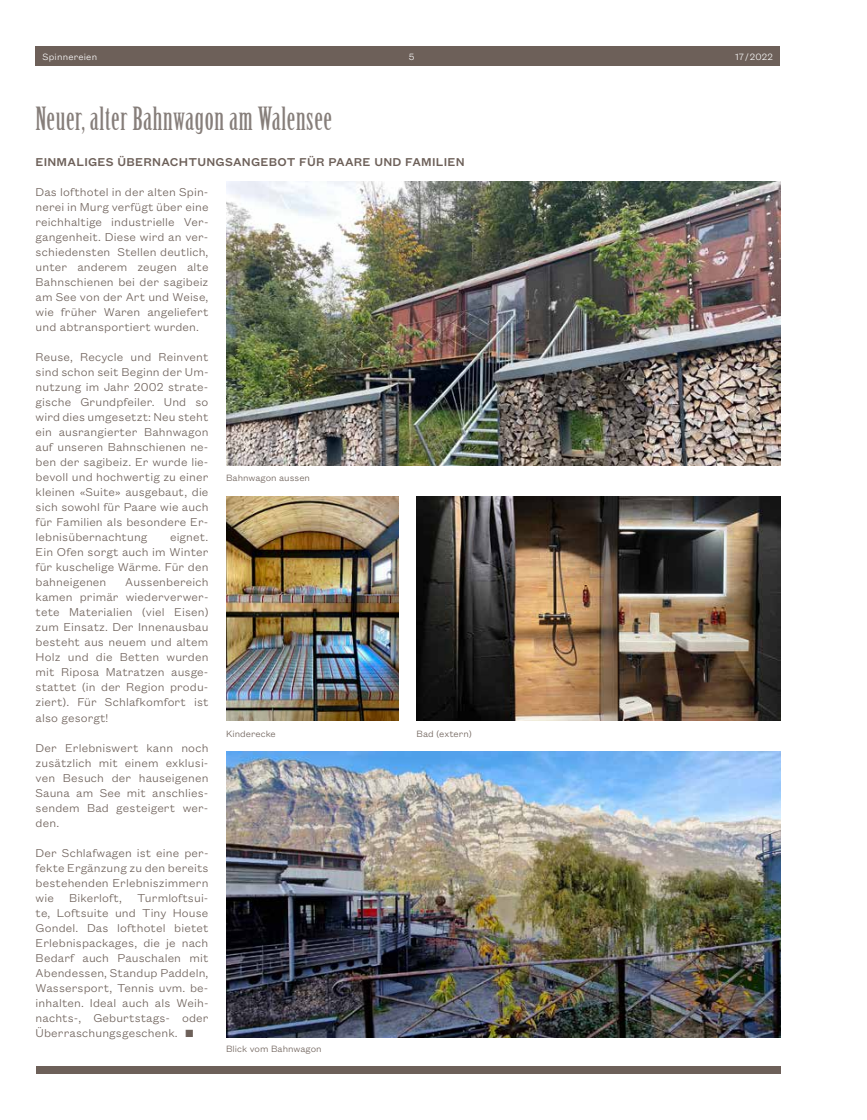
<style>
.page{position:relative;width:867px;height:1120px;background:#fff}
.page>*{position:absolute;margin:0;border:0;box-sizing:border-box;transform-origin:0 0}
.t1{font:31.25px "Birch Std";letter-spacing:.02em;color:#867e7a}
.t2{font:300 12.5px/15px "Founders Grotesk Text";letter-spacing:.01em;color:#6d6059;text-align:justify}
.t3{font:500 12.5px "Founders Grotesk Text";letter-spacing:.02em;color:#6d6059}
.t4{font:300 10px "Founders Grotesk Text";color:#6d6059}
.t5{font:300 10px "Founders Grotesk Text";letter-spacing:.02em;color:#fff}
</style>
<div class="page">
<div style="left:36px;top:1066px;width:744px;height:7px;background:#6d6059"></div>
<div style="left:35px;top:46px;width:745px;height:20px;background:#6d6059"></div>
<img style="left:226px;top:181px;width:554px;height:284px">
<img style="left:226px;top:496px;width:173px;height:224px">
<img style="left:416px;top:496px;width:364px;height:224px">
<img style="left:226px;top:751px;width:554px;height:286px">
<p class="t5" style="left:43px;top:50px;width:56px">Spinnereien</p>
<p class="t5" style="left:409px;top:50px;width:7px">5</p>
<p class="t5" style="left:735px;top:50px;width:39px">17 / 2022</p>
<h1 class="t1" style="left:35px;top:101px;width:298px">Neuer, alter Bahnwagon am Walensee</h1>
<p class="t3" style="left:35px;top:154px;width:431px">EINMALIGES ÜBERNACHTUNGSANGEBOT FÜR PAARE UND FAMILIEN</p>
<p class="t2" style="left:36px;top:184px;width:174px">Das lofthotel in der alten Spin&shy;nerei in Murg verfügt über eine reichhaltige industrielle Ver&shy;gangenheit. Diese wird an ver&shy;schiedensten Stellen deutlich, unter anderem zeugen alte Bahnschienen bei der sagibeiz am See von der Art und Weise, wie früher Waren angeliefert und abtransportiert wurden.</p>
<p class="t2" style="left:36px;top:349px;width:174px">Reuse, Recycle und Reinvent sind schon seit Beginn der Um&shy;nutzung im Jahr 2002 strate&shy;gische Grundpfeiler. Und so wird dies umgesetzt: Neu steht ein ausrangierter Bahnwagon auf unseren Bahnschienen ne&shy;ben der sagibeiz. Er wurde lie&shy;bevoll und hochwertig zu einer kleinen «Suite» ausgebaut, die sich sowohl für Paare wie auch für Familien als besondere Er&shy;lebnisübernachtung</p>
<p class="t2" style="left:36px;top:529px;width:174px;text-indent:134px">eignet.<br>Ein Ofen sorgt auch im Winter für kuschelige Wärme. Für den bahneigenen</p>
<p class="t2" style="left:36px;top:574px;width:174px;text-indent:90px">Aussenbereich kamen primär wiederverwer&shy;tete Materialien (viel Eisen) zum Einsatz. Der Innenausbau besteht aus neuem und altem Holz und die Betten wurden mit Riposa Matratzen ausge&shy;stattet (in der Region produ&shy;ziert). Für Schlafkomfort ist also gesorgt!</p>
<p class="t2" style="left:36px;top:739px;width:174px">Der Erlebniswert kann noch zusätzlich mit einem exklusi&shy;ven Besuch der hauseigenen Sauna am See mit anschlies&shy;sendem Bad gesteigert wer&shy;den.</p>
<p class="t2" style="left:36px;top:844px;width:174px">Der Schlafwagen ist eine per&shy;fekte Ergänzung zu den bereits bestehenden Erlebniszimmern wie Bikerloft, Turmloftsui&shy;te, Loftsuite und Tiny House Gondel. Das lofthotel bietet Erlebnispackages, die je nach Bedarf auch Pauschalen mit Abendessen, Standup Paddeln, Wassersport, Tennis uvm. be&shy;inhalten. Ideal auch als Weih&shy;nachts-, Geburtstags- oder Überraschungsgeschenk. ■</p>
<p class="t4" style="left:226px;top:471px;width:85px">Bahnwagon aussen</p>
<p class="t4" style="left:226px;top:726px;width:51px">Kinderecke</p>
<p class="t4" style="left:416px;top:726px;width:57px">Bad (extern)</p>
<p class="t4" style="left:226px;top:1041px;width:97px">Blick vom Bahnwagon</p>
</div>
